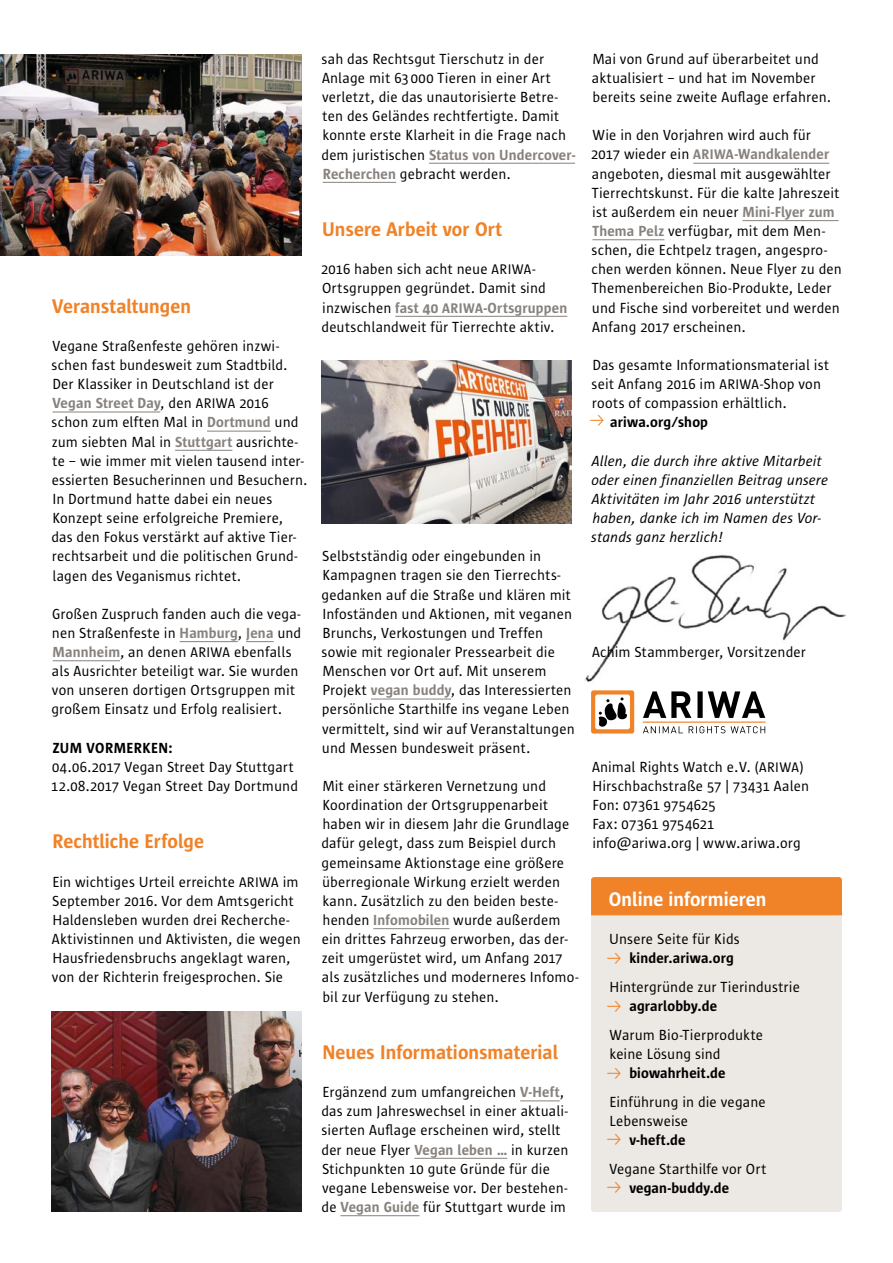
<style>
.page{position:relative;width:893px;height:1263px;background:#fff}
.page>*{position:absolute;margin:0;border:0;box-sizing:border-box;transform-origin:0 0}
.t1{font:700 20.25px "Sun Hf 7";letter-spacing:.005em;color:#f08228}
.t2{font:700 20.25px "Sun Hf 7";letter-spacing:.005em;color:#fff}
.t3{font:15px/19.2px "Sun Hf 5";letter-spacing:.01em;color:#000}
.t4{font:italic 15px/19.2px "Sun Hf 5 i";letter-spacing:.005em;color:#000}
.t5{font:700 15px "Sun Hf 7";letter-spacing:.015em;color:#87827e}
.t6{font:700 15px "Sun Hf 7";letter-spacing:.015em;color:#000}
.s1{font-family:"Sun Hf 5";font-weight:400;color:#000}
.s2{font-family:"Sun Hf 5";font-weight:400;font-size:14.25px;color:#000}
.s3{font-family:"Sun Hf 7";font-weight:700;color:#87827e}
.s4{font-size:14.25px}
.s5{font-family:"Sun Hf 7";font-weight:700;font-size:14.25px;color:#87827e}
</style>
<div class="page">
<hr style="left:52px;top:412px;width:108px;height:1px;background:#87827e">
<hr style="left:207px;top:431px;width:64px;height:1px;background:#87827e">
<hr style="left:175px;top:450px;width:57px;height:1px;background:#87827e">
<hr style="left:180px;top:641px;width:58px;height:1px;background:#87827e">
<svg style="left:246px;top:641px;width:28px;height:1px"></svg>
<hr style="left:53px;top:660px;width:67px;height:1px;background:#87827e">
<hr style="left:429px;top:163px;width:146px;height:1px;background:#87827e">
<hr style="left:323px;top:182px;width:73px;height:1px;background:#87827e">
<hr style="left:395px;top:316px;width:172px;height:1px;background:#87827e">
<hr style="left:371px;top:699px;width:80px;height:1px;background:#87827e">
<hr style="left:373px;top:928px;width:76px;height:1px;background:#87827e">
<hr style="left:520px;top:1100px;width:40px;height:1px;background:#87827e">
<hr style="left:414px;top:1158px;width:93px;height:1px;background:#87827e">
<hr style="left:341px;top:1215px;width:78px;height:1px;background:#87827e">
<hr style="left:693px;top:163px;width:136px;height:1px;background:#87827e">
<hr style="left:742px;top:220px;width:97px;height:1px;background:#87827e">
<hr style="left:592px;top:239px;width:72px;height:1px;background:#87827e">
<div style="left:591px;top:690px;width:43px;height:43px;background:#f08228;border-radius:2px"></div>
<div style="left:595px;top:694px;width:35px;height:35px;background:#fff;border-radius:2px"></div>
<svg style="left:598px;top:697px;width:29px;height:30px"></svg>
<svg style="left:643px;top:691px;width:122px;height:27px"></svg>
<svg style="left:643px;top:726px;width:122px;height:7px"></svg>
<hr style="left:643px;top:721px;width:122px;height:2px;background:#f08228">
<div style="left:591px;top:877px;width:251px;height:335px;background:#ece8e3;border-radius:3px"></div>
<div style="left:591px;top:877px;width:251px;height:38px;background:#f08228"></div>
<img style="left:0;top:54px;width:302px;height:201px">
<img style="left:51px;top:1011px;width:251px;height:201px">
<img style="left:585px;top:555px;width:260px;height:127px">
<img style="left:321px;top:360px;width:251px;height:163px">
<h1 class="t1" style="left:52px;top:295px;width:140px">Veranstaltungen</h1>
<p class="t3" style="left:52px;top:336px;width:237px">Vegane Straßenfeste gehören inzwi&shy;schen fast bundesweit zum Stadtbild.<br>Der Klassiker in Deutschland ist der</p>
<p class="t5" style="left:52px;top:395px;width:218px">Vegan Street Day<span class="s1">, den</span> <span class="s2">ARIWA</span> <span class="s1">2016</span></p>
<p class="t3" style="left:51px;top:413px;width:257px">schon zum elften Mal in <span class="s3">Dortmund</span> und zum siebten Mal in <span class="s3">Stuttgart</span> ausrichte&shy;te – wie immer mit vielen tausend inter&shy;essierten Besucherinnen und Besuchern.<br>In Dortmund hatte dabei ein neues Konzept seine erfolgreiche Premiere, das den Fokus verstärkt auf aktive Tier&shy;rechtsarbeit und die politischen Grund&shy;lagen des Veganismus richtet.</p>
<p class="t3" style="left:51px;top:604px;width:251px">Großen Zuspruch fanden auch die vega&shy;nen Straßenfeste in <span class="s3">Hamburg</span>, <span class="s3">Jena</span> und <span class="s3">Mannheim</span>, an denen <span class="s4">ARIWA</span> ebenfalls als Ausrichter beteiligt war. Sie wurden von unseren dortigen Ortsgruppen mit großem Einsatz und Erfolg realisiert.</p>
<p class="t6" style="left:53px;top:740px;width:121px">ZUM VORMERKEN:</p>
<p class="t3" style="left:51px;top:757px;width:248px">04.06.2017 Vegan Street Day Stuttgart<br>12.08.2017 Vegan Street Day Dortmund</p>
<h1 class="t1" style="left:52px;top:831px;width:153px">Rechtliche Erfolge</h1>
<p class="t3" style="left:52px;top:872px;width:250px">Ein wichtiges Urteil erreichte <span class="s4">ARIWA</span> im September 2016. Vor dem Amtsgericht Haldensleben wurden drei Recherche-Aktivistinnen und Aktivisten, die wegen Hausfriedensbruchs angeklagt waren, von der Richterin freigesprochen. Sie</p>
<p class="t3" style="left:322px;top:49px;width:246px">sah das Rechtsgut Tierschutz in der Anlage mit 63 000 Tieren in einer Art verletzt, die das unautorisierte Betre&shy;ten des Geländes rechtfertigte. Damit konnte erste Klarheit in die Frage nach</p>
<p class="t5" style="left:321px;top:147px;width:255px"><span class="s1">dem juristischen</span> Status von Undercover-</p>
<p class="t3" style="left:323px;top:164px;width:189px"><span class="s3">Recherchen</span> gebracht werden.</p>
<h1 class="t1" style="left:322px;top:219px;width:181px">Unsere Arbeit vor Ort</h1>
<p class="t3" style="left:321px;top:260px;width:226px">2016 haben sich acht neue <span class="s4">ARIWA</span>-<br>Ortsgruppen gegründet. Damit sind</p>
<p class="t5" style="left:322px;top:300px;width:247px"><span class="s1">inzwischen</span> fast 40 <span class="s4">ARIWA</span>-Ortsgruppen</p>
<p class="t3" style="left:321px;top:317px;width:234px">deutschlandweit für Tierrechte aktiv.</p>
<p class="t3" style="left:321px;top:547px;width:255px">Selbstständig oder eingebunden in Kampagnen tragen sie den Tierrechts&shy;gedanken auf die Straße und klären mit Infoständen und Aktionen, mit veganen Brunchs, Verkostungen und Treffen sowie mit regionaler Pressearbeit die Menschen vor Ort auf. Mit unserem Projekt <span class="s3">vegan buddy</span>, das Interessierten persönliche Starthilfe ins vegane Leben vermittelt, sind wir auf Veranstaltungen und Messen bundesweit präsent.</p>
<p class="t3" style="left:321px;top:777px;width:258px">Mit einer stärkeren Vernetzung und Koordination der Ortsgruppenarbeit haben wir in diesem Jahr die Grundlage dafür gelegt, dass zum Beispiel durch gemeinsame Aktionstage eine größere überregionale Wirkung erzielt werden kann. Zusätzlich zu den beiden beste&shy;henden <span class="s3">Infomobilen</span> wurde außerdem ein drittes Fahrzeug erworben, das der&shy;zeit umgerüstet wird, um Anfang 2017 als zusätzliches und moderneres Infomo&shy;bil zur Verfügung zu stehen.</p>
<h1 class="t1" style="left:322px;top:1041px;width:237px">Neues Informationsmaterial</h1>
<p class="t3" style="left:321px;top:1083px;width:249px">Ergänzend zum umfangreichen <span class="s3">V-Heft</span>, das zum Jahreswechsel in einer aktuali&shy;sierten Auflage erscheinen wird, stellt der neue Flyer <span class="s3">Vegan leben …</span> in kurzen Stichpunkten 10 gute Gründe für die vegane Lebensweise vor. Der bestehen&shy;de <span class="s3">Vegan Guide</span> für Stuttgart wurde im</p>
<p class="t3" style="left:592px;top:49px;width:240px">Mai von Grund auf überarbeitet und aktualisiert – und hat im November bereits seine zweite Auflage erfahren.</p>
<p class="t3" style="left:591px;top:126px;width:252px">Wie in den Vorjahren wird auch für 2017 wieder ein <span class="s5">ARIWA</span><span class="s3">-Wandkalender </span>angeboten, diesmal mit ausgewählter Tierrechtskunst. Für die kalte Jahreszeit ist außerdem ein neuer <span class="s3">Mini-Flyer zum Thema Pelz</span> verfügbar, mit dem Men&shy;schen, die Echtpelz tragen, angespro&shy;chen werden können. Neue Flyer zu den Themenbereichen Bio-Produkte, Leder und Fische sind vorbereitet und werden Anfang 2017 erscheinen.</p>
<p class="t3" style="left:592px;top:356px;width:239px">Das gesamte Informationsmaterial ist seit Anfang 2016 im <span class="s4">ARIWA</span>-Shop von roots of compassion erhältlich.</p>
<p class="t6" style="left:610px;top:414px;width:99px">ariwa.org/shop</p>
<p class="t4" style="left:591px;top:451px;width:238px">Allen, die durch ihre aktive Mitarbeit oder einen finanziellen Beitrag unsere Aktivitäten im Jahr 2016 unterstützt haben, danke ich im Namen des Vor&shy;stands ganz herzlich!</p>
<p class="t3" style="left:592px;top:643px;width:215px">Achim Stammberger, Vorsitzender</p>
<p class="t3" style="left:592px;top:757px;width:219px">Animal Rights Watch e.V. (<span class="s4">ARIWA</span>)<br>Hirschbachstraße 57 | 73431 Aalen<br>Fon: 07361 9754625<br>Fax: 07361 9754621 info@ariwa.org | www.ariwa.org</p>
<h1 class="t2" style="left:609px;top:888px;width:159px">Online informieren</h1>
<p class="t3" style="left:609px;top:930px;width:132px">Unsere Seite für Kids</p>
<p class="t6" style="left:629px;top:950px;width:106px">kinder.ariwa.org</p>
<p class="t3" style="left:609px;top:977px;width:192px">Hintergründe zur Tierindustrie</p>
<p class="t6" style="left:629px;top:998px;width:89px">agrarlobby.de</p>
<p class="t3" style="left:609px;top:1025px;width:155px">Warum Bio-Tierprodukte keine Lösung sind</p>
<p class="t6" style="left:629px;top:1065px;width:98px">biowahrheit.de</p>
<p class="t3" style="left:609px;top:1092px;width:158px">Einführung in die vegane<br>Lebensweise</p>
<p class="t6" style="left:629px;top:1132px;width:58px">v-heft.de</p>
<p class="t3" style="left:609px;top:1159px;width:159px">Vegane Starthilfe vor Ort</p>
<p class="t6" style="left:629px;top:1180px;width:101px">vegan-buddy.de</p>
</div>
